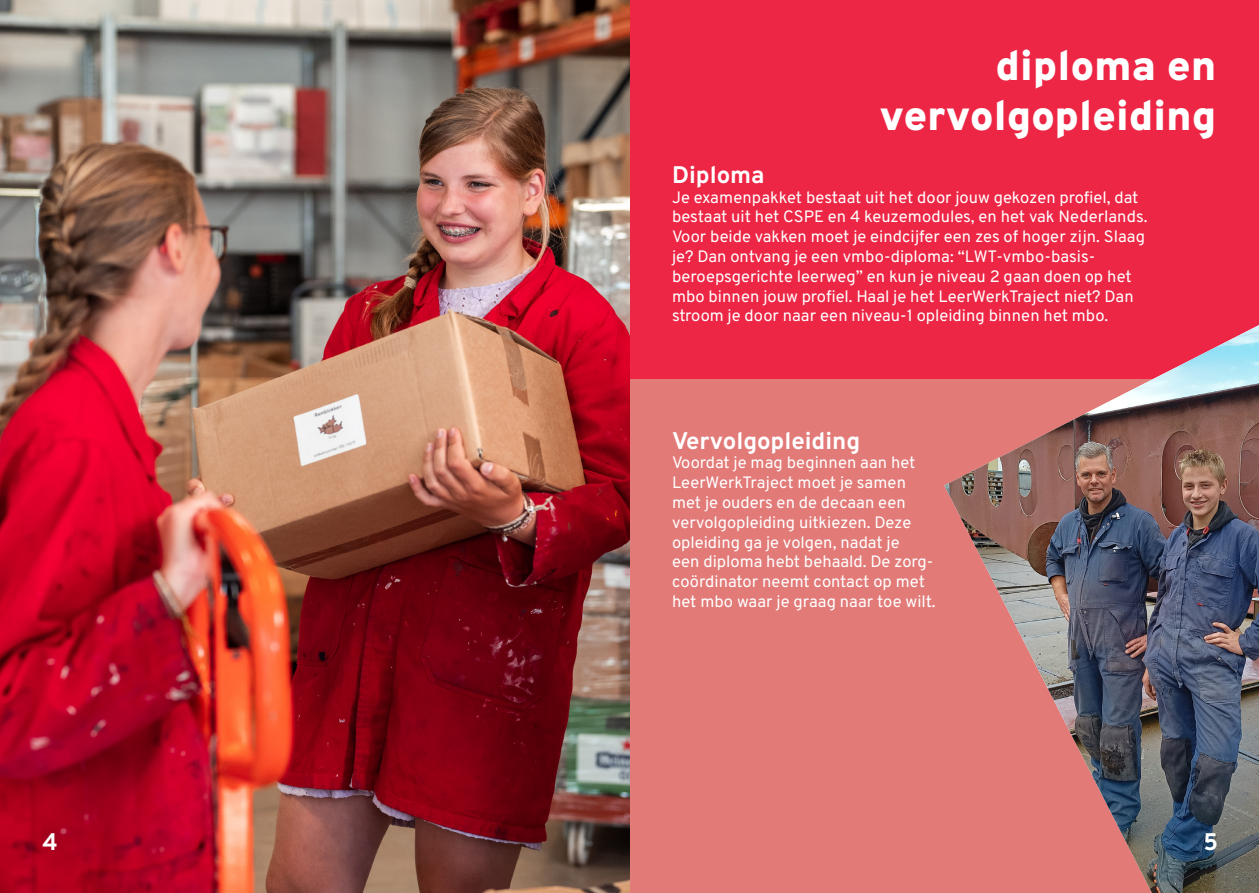
<style>
.page{position:relative;width:1259px;height:893px;background:#fff}
.page>*{position:absolute;margin:0;border:0;box-sizing:border-box;transform-origin:0 0}
.t1{font:900 42px "Overpass";color:#fff}
.t2{font:700 24px "Overpass";color:#fff}
.t3{font:16.5px/19.8px "Overpass";color:#fff}
</style>
<div class="page">
<div style="left:629px;top:0;width:630px;height:893px;background:#ed2645"></div>
<div style="left:629px;top:379px;width:630px;height:514px;background:#e27a78"></div>
<img style="left:0;top:0;width:629px;height:893px">
<img style="left:944px;top:325px;width:315px;height:568px">
<p class="t1" style="left:995px;top:31px;width:222px">diploma en</p>
<p class="t1" style="left:879px;top:82px;width:338px">vervolgopleiding</p>
<p class="t2" style="left:672px;top:155px;width:94px">Diploma</p>
<p class="t3" style="left:672px;top:186px;width:477px">Je examenpakket bestaat uit het door jouw gekozen profiel, dat bestaat uit het CSPE en 4 keuzemodules, en het vak Nederlands.<br>Voor beide vakken moet je eindcijfer een zes of hoger zijn. Slaag je? Dan ontvang je een vmbo-diploma: “LWT-vmbo-basis-</p>
<p class="t3" style="left:672px;top:266px;width:463px;text-align:justify">beroepsgerichte leerweg” en kun je niveau 2 gaan doen op het mbo binnen jouw profiel. Haal je het LeerWerkTraject niet? Dan stroom je door naar een niveau-1 opleiding binnen het mbo.</p>
<p class="t2" style="left:672px;top:421px;width:190px">Vervolgopleiding</p>
<p class="t3" style="left:672px;top:452px;width:245px">Voordat je mag beginnen aan het<br>LeerWerkTraject moet je samen</p>
<p class="t3" style="left:672px;top:492px;width:235px">met je ouders en de decaan een</p>
<p class="t3" style="left:672px;top:512px;width:241px">vervolgopleiding uitkiezen. Deze opleiding ga je volgen, nadat je</p>
<p class="t3" style="left:672px;top:551px;width:265px">een diploma hebt behaald. De zorg&shy;coördinator neemt contact op met het mbo waar je graag naar toe wilt.</p>
<p class="t2" style="left:43px;top:823px;width:17px">4</p>
<p class="t2" style="left:1203px;top:823px;width:16px">5</p>
</div>
